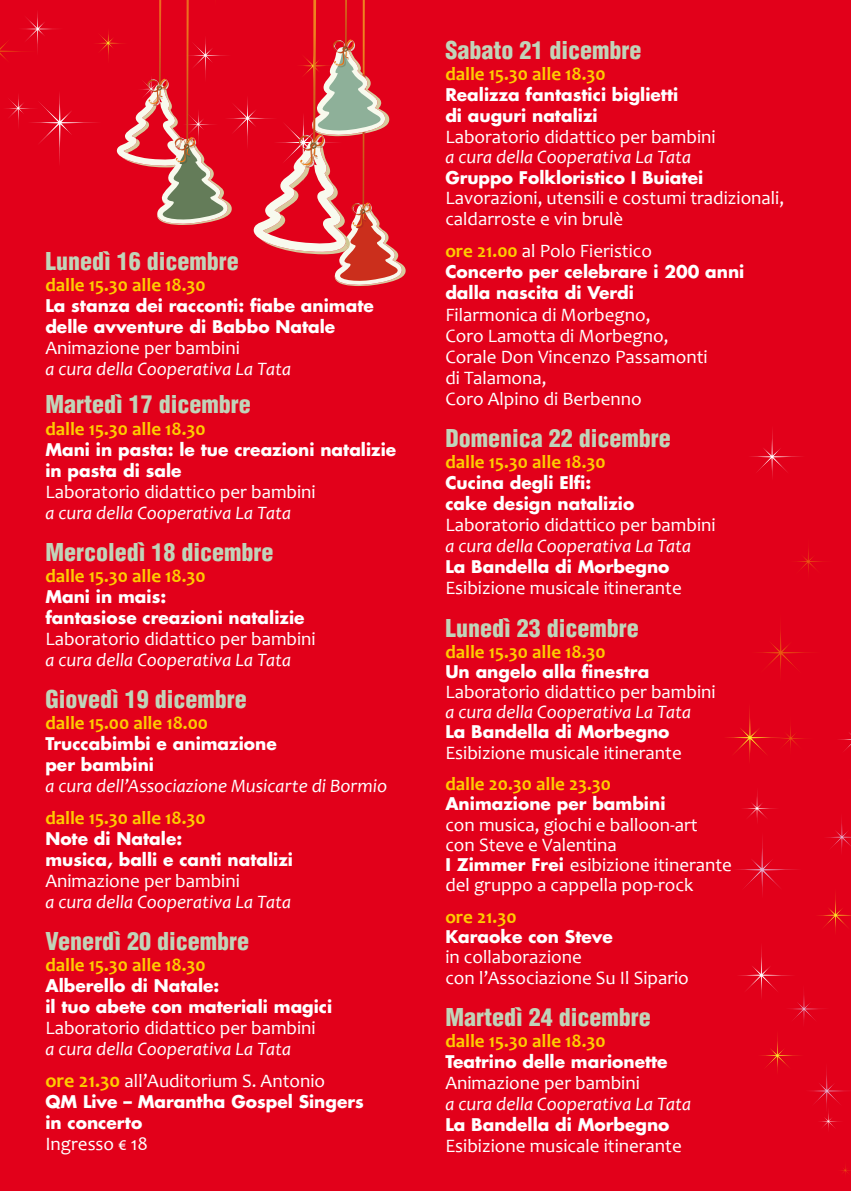
<style>
.page{position:relative;width:851px;height:1191px;background:#fff}
.page>*{position:absolute;margin:0;border:0;box-sizing:border-box;transform-origin:0 0}
.t1{font:900 condensed 24px "Helvetica";color:#c1d4b9}
.t2{font:19px/21px "Candara";color:#fff}
.t3{font:italic 19px/32.4px "Candara";color:#fff}
.t4{font:700 19px "Candara";color:#fecc00}
.t5{font:700 17px/21px "Futura";color:#fff}
.s1{font-weight:700;font-style:normal;font-size:20px;color:#fecc00}
.s2{font-style:normal}
.s3{font-weight:700;color:#fecc00}
.s4{font-family:"Futura";font-weight:700;font-size:17px}
</style>
<div class="page">
<div style="left:0;top:0;width:850px;height:1191px;background:#e2001a"></div>
<svg style="left:0;top:0;width:405px;height:286px"></svg>
<svg style="left:841px;top:1165px;width:9px;height:9px"></svg>
<svg style="left:750px;top:429px;width:52px;height:49px"></svg>
<svg style="left:796px;top:548px;width:28px;height:25px"></svg>
<svg style="left:726px;top:708px;width:79px;height:53px"></svg>
<svg style="left:818px;top:893px;width:32px;height:40px"></svg>
<svg style="left:757px;top:625px;width:55px;height:50px"></svg>
<svg style="left:826px;top:732px;width:24px;height:120px"></svg>
<svg style="left:743px;top:791px;width:33px;height:31px"></svg>
<svg style="left:736px;top:837px;width:61px;height:58px"></svg>
<svg style="left:739px;top:946px;width:109px;height:184px"></svg>
<p class="t1" style="left:45px;top:247px;width:195px">Lunedì 16 dicembre</p>
<p class="t4" style="left:45px;top:274px;width:162px">dalle 15.30 alle 18.30</p>
<p class="t5" style="left:45px;top:295px;width:330px">La stanza dei racconti: fiabe animate delle avventure di Babbo Natale</p>
<p class="t2" style="left:45px;top:338px;width:196px">Animazione per bambini</p>
<p class="t3" style="left:45px;top:353px;width:247px">a cura della Cooperativa La Tata</p>
<p class="t1" style="left:45px;top:390px;width:207px">Martedì 17 dicembre</p>
<p class="t4" style="left:45px;top:417px;width:162px">dalle 15.30 alle 18.30</p>
<p class="t5" style="left:45px;top:438px;width:352px">Mani in pasta: le tue creazioni natalizie in pasta di sale</p>
<p class="t2" style="left:45px;top:481px;width:272px">Laboratorio didattico per bambini</p>
<p class="t3" style="left:45px;top:496px;width:247px">a cura della Cooperativa La Tata</p>
<p class="t1" style="left:45px;top:537px;width:229px">Mercoledì 18 dicembre</p>
<p class="t4" style="left:45px;top:564px;width:162px">dalle 15.30 alle 18.30</p>
<p class="t5" style="left:45px;top:585px;width:260px">Mani in mais:<br>fantasiose creazioni natalizie</p>
<p class="t2" style="left:45px;top:628px;width:272px">Laboratorio didattico per bambini</p>
<p class="t3" style="left:45px;top:643px;width:247px">a cura della Cooperativa La Tata</p>
<p class="t1" style="left:45px;top:684px;width:203px">Giovedì 19 dicembre</p>
<p class="t4" style="left:45px;top:711px;width:164px">dalle 15.00 alle 18.00</p>
<p class="t5" style="left:45px;top:732px;width:233px">Truccabimbi e animazione per bambini</p>
<p class="t3" style="left:45px;top:769px;width:343px">a cura dell’Associazione Musicarte di Bormio</p>
<p class="t4" style="left:45px;top:806px;width:162px">dalle 15.30 alle 18.30</p>
<p class="t5" style="left:45px;top:827px;width:249px">Note di Natale:<br>musica, balli e canti natalizi</p>
<p class="t2" style="left:45px;top:870px;width:196px">Animazione per bambini</p>
<p class="t3" style="left:45px;top:885px;width:247px">a cura della Cooperativa La Tata</p>
<p class="t1" style="left:45px;top:926px;width:205px">Venerdì 20 dicembre</p>
<p class="t4" style="left:45px;top:953px;width:162px">dalle 15.30 alle 18.30</p>
<p class="t5" style="left:45px;top:974px;width:288px">Alberello di Natale:<br>il tuo abete con materiali magici</p>
<p class="t2" style="left:45px;top:1017px;width:272px">Laboratorio didattico per bambini</p>
<p class="t3" style="left:45px;top:1032px;width:281px">a cura della Cooperativa La Tata <span class="s1">ore 21.30</span> <span class="s2">all’Auditorium S. Antonio</span></p>
<p class="t5" style="left:45px;top:1091px;width:320px">QM Live – Marantha Gospel Singers in concerto</p>
<p class="t2" style="left:45px;top:1133px;width:104px">Ingresso € 18</p>
<p class="t1" style="left:445px;top:35px;width:197px">Sabato 21 dicembre</p>
<p class="t4" style="left:445px;top:62px;width:162px">dalle 15.30 alle 18.30</p>
<p class="t5" style="left:445px;top:84px;width:234px">Realizza fantastici biglietti di auguri natalizi</p>
<p class="t2" style="left:445px;top:126px;width:272px">Laboratorio didattico per bambini</p>
<p class="t3" style="left:445px;top:141px;width:247px">a cura della Cooperativa La Tata</p>
<p class="t5" style="left:445px;top:167px;width:259px">Gruppo Folkloristico I Buiatei</p>
<p class="t2" style="left:445px;top:188px;width:340px;line-height:20.4px">Lavorazioni, utensili e costumi tradizionali, caldarroste e vin brulè</p>
<p class="t2" style="left:445px;top:240px;width:208px"><span class="s3">ore 21.00</span> al Polo Fieristico</p>
<p class="t5" style="left:445px;top:260px;width:300px">Concerto per celebrare i 200 anni dalla nascita di Verdi</p>
<p class="t2" style="left:445px;top:305px;width:264px">Filarmonica di Morbegno,<br>Coro Lamotta di Morbegno,<br>Corale Don Vincenzo Passamonti di Talamona,<br>Coro Alpino di Berbenno</p>
<p class="t1" style="left:445px;top:424px;width:227px">Domenica 22 dicembre</p>
<p class="t4" style="left:445px;top:451px;width:162px">dalle 15.30 alle 18.30</p>
<p class="t5" style="left:445px;top:472px;width:190px">Cucina degli Elfi: cake design natalizio</p>
<p class="t2" style="left:445px;top:515px;width:272px">Laboratorio didattico per bambini</p>
<p class="t3" style="left:445px;top:530px;width:247px">a cura della Cooperativa La Tata</p>
<p class="t5" style="left:445px;top:556px;width:226px">La Bandella di Morbegno</p>
<p class="t2" style="left:445px;top:578px;width:238px">Esibizione musicale itinerante</p>
<p class="t1" style="left:445px;top:613px;width:195px">Lunedì 23 dicembre</p>
<p class="t4" style="left:445px;top:640px;width:162px">dalle 15.30 alle 18.30</p>
<p class="t5" style="left:445px;top:660px;width:205px">Un angelo alla finestra</p>
<p class="t2" style="left:445px;top:681px;width:272px">Laboratorio didattico per bambini</p>
<p class="t3" style="left:445px;top:696px;width:247px">a cura della Cooperativa La Tata</p>
<p class="t5" style="left:445px;top:721px;width:226px">La Bandella di Morbegno</p>
<p class="t2" style="left:445px;top:742px;width:238px">Esibizione musicale itinerante</p>
<p class="t4" style="left:445px;top:772px;width:167px">dalle 20.30 alle 23.30</p>
<p class="t5" style="left:445px;top:793px;width:221px">Animazione per bambini</p>
<p class="t2" style="left:445px;top:814px;width:288px;line-height:20.2px">con musica, giochi e balloon-art<br>con Steve e Valentina<br><span class="s4">I Zimmer Frei</span> esibizione itinerante del gruppo a cappella pop-rock</p>
<p class="t4" style="left:445px;top:905px;width:73px">ore 21.30</p>
<p class="t5" style="left:445px;top:925px;width:169px">Karaoke con Steve</p>
<p class="t2" style="left:445px;top:946px;width:245px">in collaborazione<br>con l’Associazione Su Il Sipario</p>
<p class="t1" style="left:445px;top:1002px;width:207px">Martedì 24 dicembre</p>
<p class="t4" style="left:445px;top:1029px;width:162px">dalle 15.30 alle 18.30</p>
<p class="t5" style="left:445px;top:1050px;width:224px">Teatrino delle marionette</p>
<p class="t2" style="left:445px;top:1072px;width:196px">Animazione per bambini</p>
<p class="t3" style="left:445px;top:1087px;width:247px">a cura della Cooperativa La Tata</p>
<p class="t5" style="left:445px;top:1113px;width:226px">La Bandella di Morbegno</p>
<p class="t2" style="left:445px;top:1135px;width:238px">Esibizione musicale itinerante</p>
</div>
